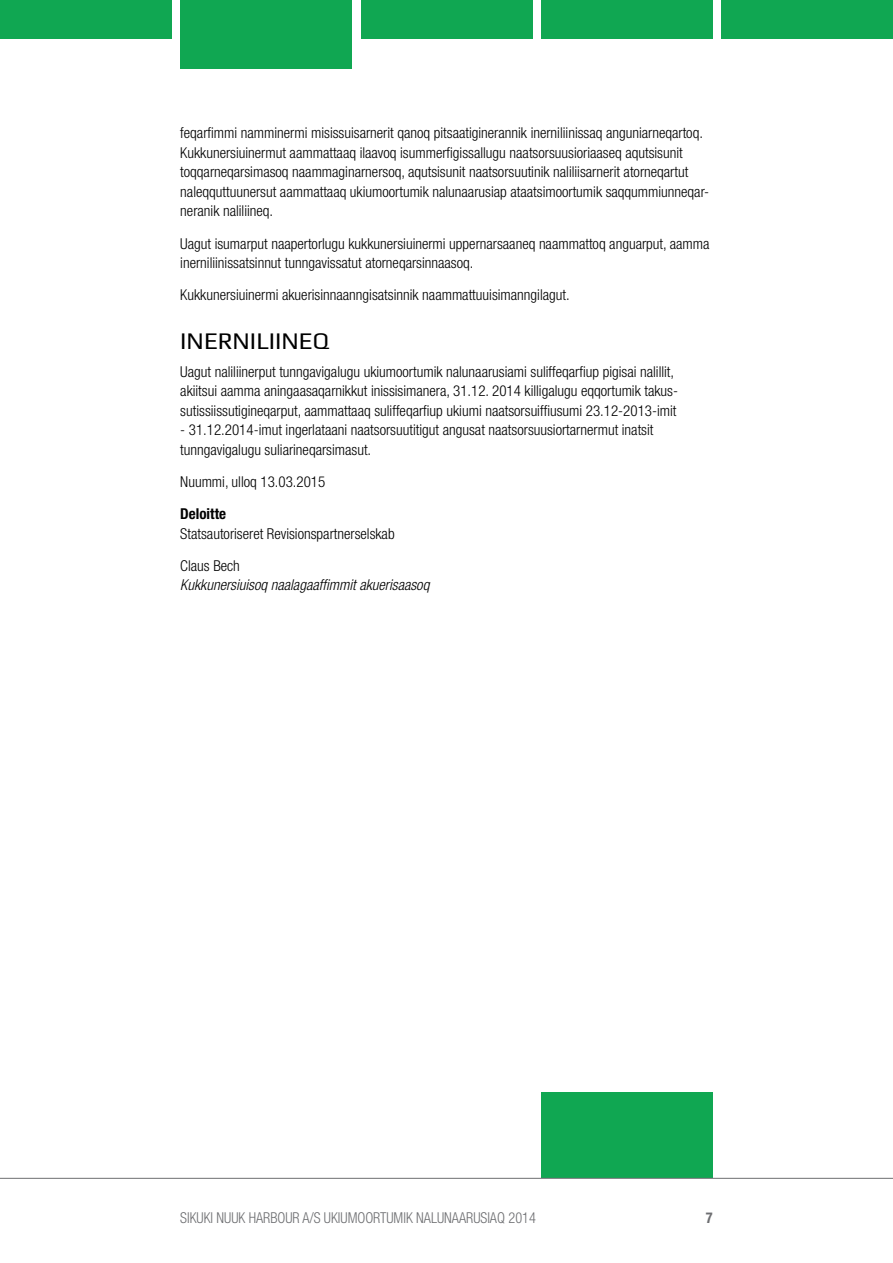
<style>
.page{position:relative;width:893px;height:1263px;background:#fff}
.page>*{position:absolute;margin:0;border:0;box-sizing:border-box;transform-origin:0 0}
.t1{font:24px "Play";color:#000}
.t2{font:300 condensed 15px/19.5px "Helvetica Neue LT Std";color:#000}
.t3{font:300 condensed 15px "Helvetica Neue LT Std";color:#6d6e71;scale:.95 1}
.t4{font:italic 300 condensed 15px "Helvetica Neue LT Std";color:#000}
.t5{font:700 condensed 15px "Helvetica Neue LT Std";color:#000}
.t6{font:700 condensed 15px "Helvetica Neue LT Std";color:#6d6e71;scale:.95 1}
</style>
<div class="page">
<div style="left:0;top:0;width:172px;height:38px;background:#10a752"></div>
<div style="left:180px;top:0;width:172px;height:68px;background:#10a752"></div>
<div style="left:361px;top:0;width:171px;height:38px;background:#10a752"></div>
<div style="left:541px;top:0;width:172px;height:38px;background:#10a752"></div>
<div style="left:721px;top:0;width:172px;height:38px;background:#10a752"></div>
<div style="left:541px;top:1092px;width:172px;height:86px;background:#10a752"></div>
<hr style="left:0;top:1178px;width:893px;height:1px;background:#6d6e71">
<p class="t2" style="left:180px;top:123px;width:529px">feqarfimmi namminermi misissuisarnerit qanoq pitsaatiginerannik inerniliinissaq anguniarneqartoq.<br>Kukkunersiuinermut aammattaaq ilaavoq isummerfigissallugu naatsorsuusioriaaseq aqutsisunit toqqarneqarsimasoq naammaginarnersoq, aqutsisunit naatsorsuutinik naliliisarnerit atorneqartut naleqquttuunersut aammattaaq ukiumoortumik nalunaarusiap ataatsimoortumik saqqummiunneqar&shy;neranik naliliineq.</p>
<p class="t2" style="left:180px;top:233px;width:531px">Uagut isumarput naapertorlugu kukkunersiuinermi uppernarsaaneq naammattoq anguarput, aamma inerniliinissatsinnut tunngavissatut atorneqarsinnaasoq.</p>
<p class="t2" style="left:180px;top:285px;width:391px">Kukkunersiuinermi akuerisinnaanngisatsinnik naammattuuisimanngilagut.</p>
<h1 class="t1" style="left:180px;top:326px;width:150px">INERNILIINEQ</h1>
<p class="t2" style="left:180px;top:361px;width:499px">Uagut naliliinerput tunngavigalugu ukiumoortumik nalunaarusiami suliffeqarfiup pigisai nalillit, akiitsui aamma aningaasaqarnikkut inissisimanera, 31.12. 2014 killigalugu eqqortumik takus&shy;sutissiissutigineqarput, aammattaaq suliffeqarfiup ukiumi naatsorsuiffiusumi 23.12-2013-imit</p>
<p class="t2" style="left:180px;top:420px;width:475px">- 31.12.2014-imut ingerlataani naatsorsuutitigut angusat naatsorsuusiortarnermut inatsit tunngavigalugu suliarineqarsimasut.</p>
<p class="t2" style="left:180px;top:472px;width:146px">Nuummi, ulloq 13.03.2015</p>
<p class="t5" style="left:180px;top:505px;width:47px">Deloitte</p>
<p class="t2" style="left:180px;top:517px;width:216px;line-height:32.2px">Statsautoriseret Revisionspartnerselskab<br>Claus Bech</p>
<p class="t4" style="left:180px;top:576px;width:251px">Kukkunersiuisoq naalagaaffimmit akuerisaasoq</p>
<p class="t3" style="left:180px;top:1209px;width:376px">SIKUKI NUUK HARBOUR A/S UKIUMOORTUMIK NALUNAARUSIAQ 2014</p>
<p class="t6" style="left:706px;top:1208px;width:9px">7</p>
</div>
